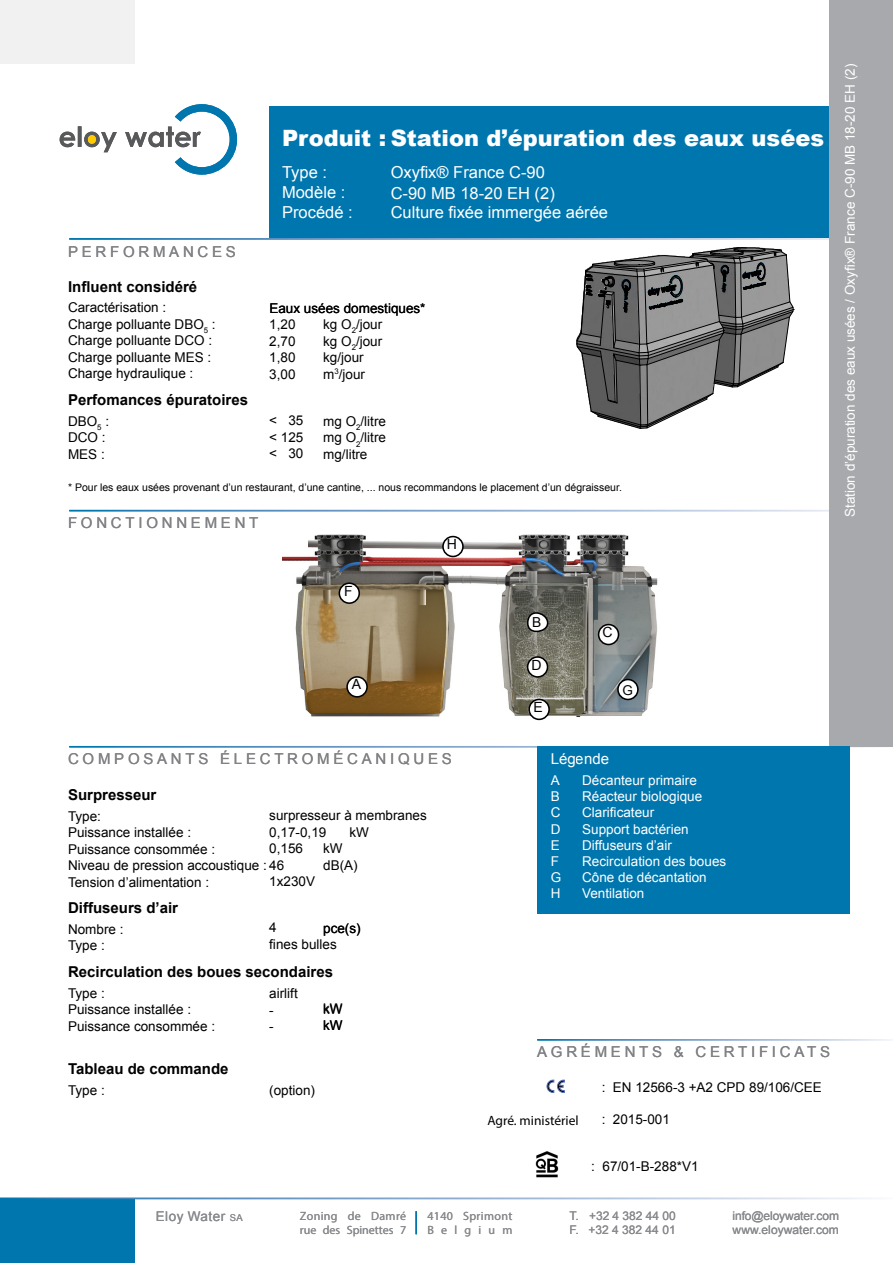
<style>
.page{position:relative;width:893px;height:1263px;background:#fff}
.page>*{position:absolute;margin:0;border:0;box-sizing:border-box;transform-origin:0 0}
.t1{font:900 22.5px "Arial";color:#fff}
.t2{font:16.5px/19.8px "Arial";color:#fff}
.t3{font:700 15px "Arial";color:#000}
.t4{font:15px "Arial";letter-spacing:.25em;color:#808285}
.t5{font:15px "Arial";color:#fff}
.t6{font:14.1px "Arial";color:#000}
.t7{font:13.8px "Arial";color:#000}
.t8{font:13.5px/16.5px "Arial";color:#000}
.t9{font:13.5px "Arial";color:#fff}
.t10{font:13.5px "Myriad Pro";color:#000}
.t11{font:13.5px "Arial";letter-spacing:.035em;color:#888a8d}
.t12{font:12px/14.4px "Arial";letter-spacing:-.005em;color:#888a8d}
.t13{font:12px/14.4px "Myriad Pro";color:#888a8d}
.t14{font:12px/14.4px "Myriad Pro";letter-spacing:.03em;color:#888a8d}
.t15{font:10.5px "Arial";color:#000}
.s1{font-size:9.45px}
</style>
<div class="page">
<img style="left:535px;top:1151px;width:24px;height:27px">
<div style="left:0;top:1199px;width:135px;height:64px;background:#0076ae"></div>
<div style="left:0;top:0;width:135px;height:64px;background:#f1f1f2"></div>
<div style="left:269px;top:106px;width:624px;height:132px;background:#0076ae"></div>
<div style="left:829px;top:0;width:64px;height:746px;background:#a7a9ac"></div>
<svg style="left:60px;top:104px;width:177px;height:71px"></svg>
<hr style="left:415px;top:1211px;width:2px;height:23px;background:#0076ae">
<div style="left:537px;top:746px;width:313px;height:168px;background:#0076ae"></div>
<svg style="left:576px;top:247px;width:218px;height:182px"></svg>
<img style="left:282px;top:534px;width:376px;height:187px">
<div style="left:347px;top:677px;width:20px;height:20px;background:#fff;border-radius:50%"></div>
<div style="left:346px;top:676px;width:22px;height:22px;border:2px solid #000;border-radius:50%"></div>
<div style="left:528px;top:613px;width:20px;height:18px;background:#fff;border-radius:9px"></div>
<div style="left:527px;top:612px;width:21px;height:20px;border:2px solid #000;border-radius:9px"></div>
<div style="left:599px;top:625px;width:19px;height:19px;background:#fff;border-radius:50%"></div>
<div style="left:598px;top:624px;width:21px;height:21px;border:2px solid #000;border-radius:50%"></div>
<div style="left:528px;top:657px;width:19px;height:20px;background:#fff;border-radius:50%"></div>
<div style="left:527px;top:656px;width:21px;height:22px;border:2px solid #000;border-radius:50%"></div>
<div style="left:529px;top:699px;width:20px;height:20px;background:#fff;border-radius:50%"></div>
<div style="left:528px;top:699px;width:22px;height:21px;border:2px solid #000;border-radius:50%"></div>
<div style="left:339px;top:583px;width:20px;height:20px;background:#fff;border-radius:50%"></div>
<div style="left:339px;top:582px;width:21px;height:22px;border:2px solid #000;border-radius:50%"></div>
<div style="left:618px;top:679px;width:20px;height:20px;background:#fff;border-radius:50%"></div>
<div style="left:617px;top:679px;width:22px;height:21px;border:2px solid #000;border-radius:50%"></div>
<div style="left:443px;top:537px;width:20px;height:19px;background:#fff;border-radius:50%"></div>
<div style="left:442px;top:536px;width:22px;height:21px;border:2px solid #000;border-radius:50%"></div>
<svg style="left:547px;top:1080px;width:17px;height:12px"></svg>
<p class="t4" style="left:68px;top:241px;width:169px">PERFORMANCES</p>
<h1 class="t1" style="left:282px;top:121px;width:544px">Produit : Station d’épuration des eaux usées</h1>
<p class="t2" style="left:282px;top:163px;width:72px">Type :<br>Modèle :<br>Procédé :</p>
<p class="t2" style="left:391px;top:163px;width:156px">Oxyfix® France C-90</p>
<p class="t2" style="left:391px;top:184px;width:166px">C-90 MB 18-20 EH (2)</p>
<p class="t2" style="left:391px;top:202px;width:219px">Culture fixée immergée aérée</p>
<p class="t3" style="left:68px;top:276px;width:131px">Influent considéré</p>
<p class="t8" style="left:68px;top:299px;width:149px">Caractérisation :<br>Charge polluante DBO<sub>5</sub> :<br>Charge polluante DCO :<br>Charge polluante MES :<br>Charge hydraulique :</p>
<p class="t3" style="left:68px;top:390px;width:182px">Perfomances épuratoires</p>
<p class="t8" style="left:68px;top:413px;width:43px">DBO<sub>5</sub> :<br>DCO :<br>MES :</p>
<p class="t8" style="left:269px;top:300px;width:158px">Eaux usées domestiques*</p>
<p class="t8" style="left:323px;top:316px;width:61px">kg O<sub>2</sub>/jour kg O<sub>2</sub>/jour kg/jour m<sup>3</sup>/jour</p>
<p class="t8" style="left:323px;top:413px;width:64px;text-align:justify">mg O<sub>2</sub>/litre mg O<sub>2</sub>/litre mg/litre</p>
<p class="t15" style="left:68px;top:480px;width:555px">* Pour les eaux usées provenant d’un restaurant, d’une cantine, ... nous recommandons le placement d’un dégraisseur.</p>
<p class="t8" style="left:269px;top:316px;width:28px;text-align:justify">1,20<br>2,70<br>1,80<br>3,00</p>
<p class="t8" style="left:269px;top:412px;width:36px;text-align:justify">&lt; 35 &lt; 125 &lt; 30</p>
<p class="t4" style="left:68px;top:513px;width:192px">FONCTIONNEMENT</p>
<p class="t6" style="left:344px;top:581px;width:10px">F</p>
<p class="t6" style="left:352px;top:675px;width:11px">A</p>
<p class="t6" style="left:447px;top:535px;width:12px">H</p>
<p class="t7" style="left:532px;top:613px;width:11px">B</p>
<p class="t6" style="left:532px;top:655px;width:12px">D</p>
<p class="t6" style="left:533px;top:698px;width:11px">E</p>
<p class="t6" style="left:603px;top:623px;width:12px">C</p>
<p class="t8" style="left:622px;top:682px;width:12px">G</p>
<p class="t9" style="left:841px;top:517px;width:455px;rotate:-90deg">Station d’épuration des eaux usées / Oxyfix® France C-90 MB 18-20 EH (2)</p>
<p class="t4" style="left:68px;top:749px;width:385px">COMPOSANTS ÉLECTROMÉCANIQUES</p>
<p class="t3" style="left:68px;top:785px;width:90px">Surpresseur</p>
<p class="t8" style="left:68px;top:808px;width:218px">Type:<br>Puissance installée :<br>Puissance consommée :<br>Niveau de pression accoustique : 46<br>Tension d’alimentation :</p>
<p class="t3" style="left:68px;top:898px;width:112px">Diffuseurs d’air</p>
<p class="t8" style="left:68px;top:921px;width:57px">Nombre :<br>Type :</p>
<p class="t3" style="left:68px;top:962px;width:267px">Recirculation des boues secondaires</p>
<p class="t8" style="left:68px;top:985px;width:149px">Type :<br>Puissance installée :<br>Puissance consommée :</p>
<p class="t3" style="left:68px;top:1058px;width:162px">Tableau de commande</p>
<p class="t8" style="left:68px;top:1082px;width:38px">Type :</p>
<p class="t8" style="left:269px;top:808px;width:159px">surpresseur à membranes<br>0,17-0,19<br>0,156</p>
<p class="t8" style="left:269px;top:873px;width:47px">1x230V</p>
<p class="t8" style="left:269px;top:920px;width:69px">4<br>fines bulles</p>
<p class="t8" style="left:269px;top:986px;width:30px">airlift -<br>-</p>
<p class="t8" style="left:349px;top:824px;width:21px">kW</p>
<p class="t8" style="left:323px;top:840px;width:36px">kW dB(A)</p>
<p class="t8" style="left:323px;top:920px;width:39px">pce(s)</p>
<p class="t8" style="left:323px;top:1001px;width:21px">kW kW</p>
<p class="t8" style="left:269px;top:1082px;width:47px">(option)</p>
<p class="t5" style="left:551px;top:749px;width:60px">Légende</p>
<p class="t9" style="left:551px;top:771px;width:11px">A</p>
<p class="t9" style="left:582px;top:771px;width:116px">Décanteur primaire</p>
<p class="t9" style="left:551px;top:787px;width:11px">B</p>
<p class="t9" style="left:582px;top:787px;width:122px">Réacteur biologique</p>
<p class="t9" style="left:551px;top:804px;width:11px">C</p>
<p class="t9" style="left:582px;top:804px;width:74px">Clarificateur</p>
<p class="t9" style="left:551px;top:820px;width:11px">D</p>
<p class="t9" style="left:582px;top:820px;width:108px">Support bactérien</p>
<p class="t9" style="left:551px;top:836px;width:11px">E</p>
<p class="t9" style="left:582px;top:836px;width:91px">Diffuseurs d’air</p>
<p class="t9" style="left:551px;top:852px;width:10px">F</p>
<p class="t9" style="left:582px;top:852px;width:146px">Recirculation des boues</p>
<p class="t9" style="left:551px;top:868px;width:12px">G</p>
<p class="t9" style="left:582px;top:868px;width:126px">Cône de décantation</p>
<p class="t9" style="left:551px;top:885px;width:11px">H</p>
<p class="t9" style="left:582px;top:885px;width:64px">Ventilation</p>
<p class="t4" style="left:537px;top:1042px;width:294px">AGRÉMENTS &amp; CERTIFICATS</p>
<p class="t10" style="left:487px;top:1112px;width:93px">Agré. ministériel</p>
<p class="t8" style="left:602px;top:1079px;width:222px">: EN 12566-3 +A2 CPD 89/106/CEE</p>
<p class="t8" style="left:602px;top:1111px;width:70px">: 2015-001</p>
<p class="t8" style="left:591px;top:1158px;width:109px">: 67/01-B-288*V1</p>
<p class="t11" style="left:156px;top:1207px;width:89px">Eloy Water <span class="s1">SA</span></p>
<p class="t12" style="left:569px;top:1208px;width:108px">T. +32 4 382 44 00<br>F. +32 4 382 44 01</p>
<p class="t12" style="left:733px;top:1208px;width:108px">info@eloywater.com www.eloywater.com</p>
<p class="t13" style="left:300px;top:1208px;width:108px">Zoning de Damré rue des Spinettes 7</p>
<p class="t14" style="left:427px;top:1208px;width:87px">4140 Sprimont<br>Belgium</p>
</div>
